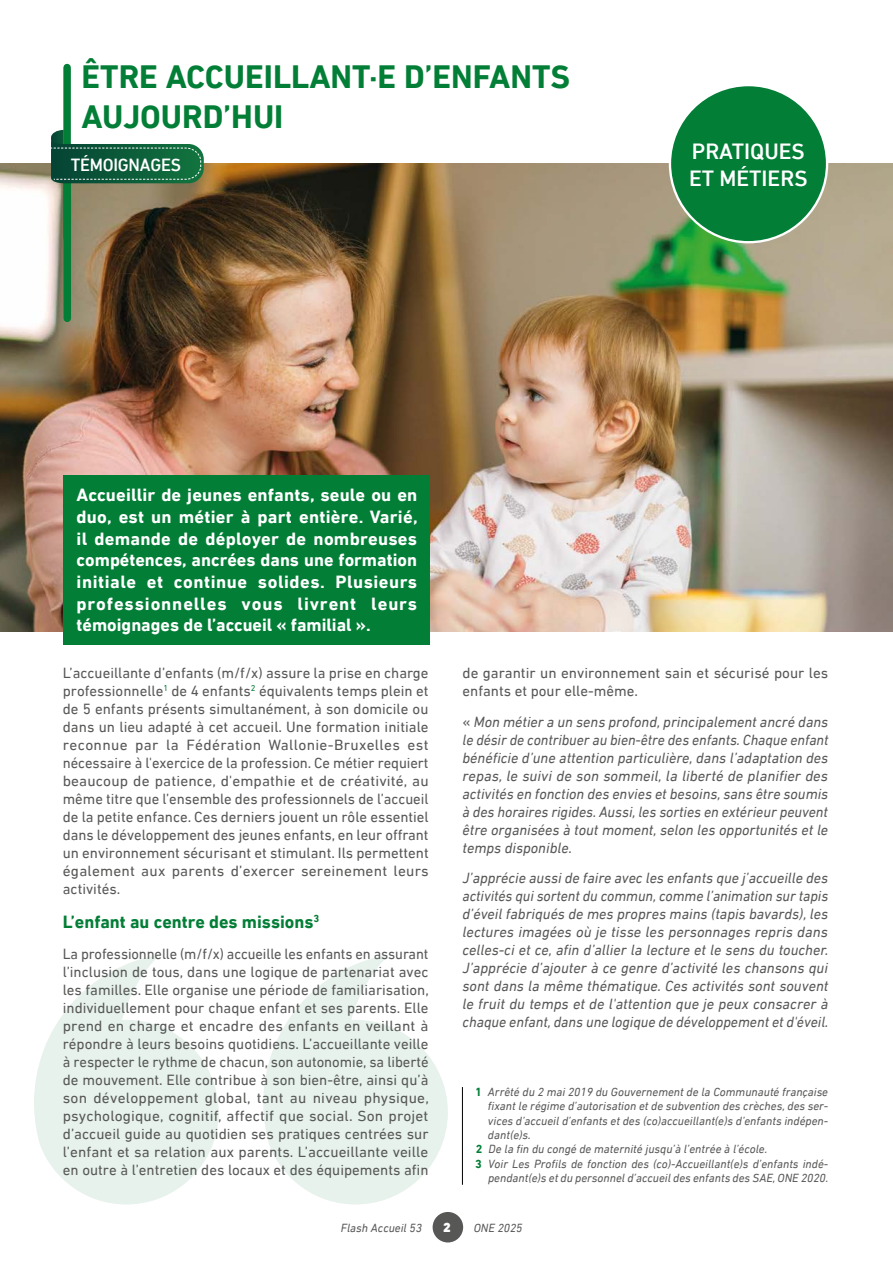
<style>
.page{position:relative;width:893px;height:1263px;background:#fff}
.page>*{position:absolute;margin:0;border:0;box-sizing:border-box;transform-origin:0 0}
.Titre_article{font:700 33px/39.6px "DIN Next LT Pro";color:#027e36}
.Rubrique{font:500 22.5px/27px "DIN Next LT Pro";color:#fff}
.Chap_H2{font:700 18px/21.6px "DIN Next LT Pro";color:#fff;text-align:justify}
.Sous_titre_H3{font:700 18px "DIN Next LT Pro";color:#027e36}
.Titre_article-2{font:500 18px "DIN Next LT Pro";letter-spacing:-.015em;color:#fff}
.Texte_body{font:15px/18px "DIN Next LT Pro";color:#575756;text-align:justify}
.Texte_body-2{font:italic 15px/18px "DIN Next LT Pro";color:#575756;text-align:justify}
.t1{font:900 13.5px "DIN Next LT Pro";color:#fff}
.Note_de_bas_de_page_droite{font:italic 12px/14.4px "DIN Next LT Pro";color:#575756;text-align:justify}
.s1{font-style:normal}
.s2{font-weight:700;font-style:normal;color:#027e36}
</style>
<div class="page">
<div style="left:433px;top:1212px;width:30px;height:30px;background:#575756;border-radius:50%"></div>
<svg style="left:263px;top:955px;width:185px;height:249px;fill:#e6f2eb"></svg>
<svg style="left:34px;top:955px;width:185px;height:249px;fill:#e6f2eb"></svg>
<img style="left:0;top:164px;width:892px;height:467px">
<hr style="left:462px;top:1087px;width:1px;height:98px;background:#000">
<div style="left:64px;top:475px;width:366px;height:170px;background:#027e36"></div>
<div style="left:670px;top:85px;width:157px;height:157px;background:#027e36;border-radius:50%"></div>
<div style="left:64px;top:176px;width:7px;height:142px;background:#027e36"></div>
<div style="left:63px;top:68px;width:8px;height:170px;background:#027e36"></div>
<svg style="left:50px;top:130px;width:154px;height:53px"></svg>
<h1 class="Titre_article" style="left:82px;top:57px;width:490px">ÊTRE ACCUEILLANT·E D’ENFANTS<br>AUJOURD’HUI</h1>
<h1 class="Titre_article-2" style="left:71px;top:155px;width:112px">TÉMOIGNAGES</h1>
<h2 class="Chap_H2" style="left:77px;top:484px;width:342px">Accueillir de jeunes enfants, seule ou en duo, est un métier à part entière. Varié, il demande de déployer de nombreuses compétences, ancrées dans une formation initiale et continue solides. Plusieurs professionnelles vous livrent leurs témoignages de l’accueil « familial ».</h2>
<h2 class="Rubrique" style="left:689px;top:137px;width:120px">PRATIQUES<br>ET MÉTIERS</h2>
<p class="Texte_body" style="left:63px;top:664px;width:367px">L’accueillante d’enfants (m/f/x) assure la prise en charge professionnelle<sup>1</sup> de 4 enfants<sup>2</sup> équivalents temps plein et de 5 enfants présents simultanément, à son domicile ou dans un lieu adapté à cet accueil. Une formation initiale reconnue par la Fédération Wallonie-Bruxelles est nécessaire à l'exercice de la profession. Ce métier requiert beaucoup de patience, d'empathie et de créativité, au même titre que l’ensemble des professionnels de l’accueil de la petite enfance. Ces derniers jouent un rôle essentiel dans le développement des jeunes enfants, en leur offrant un environnement sécurisant et stimulant. Ils permettent également aux parents d’exercer sereinement leurs activités.</p>
<h3 class="Sous_titre_H3" style="left:63px;top:912px;width:258px">L’enfant au centre des missions<sup>3</sup></h3>
<p class="Texte_body" style="left:63px;top:945px;width:368px">La professionnelle (m/f/x) accueille les enfants en assurant l’inclusion de tous, dans une logique de partenariat avec les familles. Elle organise une période de familiarisation, individuellement pour chaque enfant et ses parents. Elle prend en charge et encadre des enfants en veillant à répondre à leurs besoins quotidiens. L’accueillante veille à respecter le rythme de chacun, son autonomie, sa liberté de mouvement. Elle contribue à son bien-être, ainsi qu’à son développement global, tant au niveau physique, psychologique, cognitif, affectif que social. Son projet d’accueil guide au quotidien ses pratiques centrées sur l’enfant et sa relation aux parents. L’accueillante veille en outre à l’entretien des locaux et des équipements afin</p>
<p class="Texte_body" style="left:463px;top:664px;width:367px">de garantir un environnement sain et sécurisé pour les enfants et pour elle-même.</p>
<p class="Texte_body-2" style="left:463px;top:712px;width:367px"><span class="s1">«</span> Mon métier a un sens profond, principalement ancré dans le désir de contribuer au bien-être des enfants. Chaque enfant bénéficie d’une attention particulière, dans l’adaptation des repas, le suivi de son sommeil, la liberté de planifier des activités en fonction des envies et besoins, sans être soumis à des horaires rigides. Aussi, les sorties en extérieur peuvent être organisées à tout moment, selon les opportunités et le temps disponible.</p>
<p class="Texte_body-2" style="left:463px;top:869px;width:367px">J’apprécie aussi de faire avec les enfants que j’accueille des activités qui sortent du commun, comme l’animation sur tapis d’éveil fabriqués de mes propres mains (tapis bavards), les lectures imagées où je tisse les personnages repris dans celles-ci et ce, afin d’allier la lecture et le sens du toucher.<br>J’apprécie d’ajouter à ce genre d’activité les chansons qui sont dans la même thématique. Ces activités sont souvent le fruit du temps et de l'attention que je peux consacrer à chaque enfant, dans une logique de développement et d'éveil.</p>
<p class="Note_de_bas_de_page_droite" style="left:488px;top:1084px;width:342px;text-indent:-13px"><span class="s2">1</span> Arrêté du 2 mai 2019 du Gouvernement de la Communauté française fixant le régime d’autorisation et de subvention des crèches, des ser&shy;vices d’accueil d’enfants et des (co)accueillant(e)s d’enfants indépen&shy;dant(e)s.</p>
<p class="Note_de_bas_de_page_droite" style="left:476px;top:1142px;width:293px"><span class="s2">2</span> De la fin du congé de maternité jusqu’à l’entrée à l’école.</p>
<p class="Note_de_bas_de_page_droite" style="left:475px;top:1156px;width:355px;text-align:right"><span class="s2">3</span> Voir Les Profils de fonction des (co)-Accueillant(e)s d’enfants indé&shy;pendant(e)s et du personnel d’accueil des enfants des SAE, ONE 2020.</p>
<p class="Note_de_bas_de_page_droite" style="left:341px;top:1220px;width:83px">Flash Accueil 53</p>
<p class="t1" style="left:443px;top:1219px;width:9px">2</p>
<p class="Note_de_bas_de_page_droite" style="left:474px;top:1220px;width:50px">ONE 2025</p>
</div>
